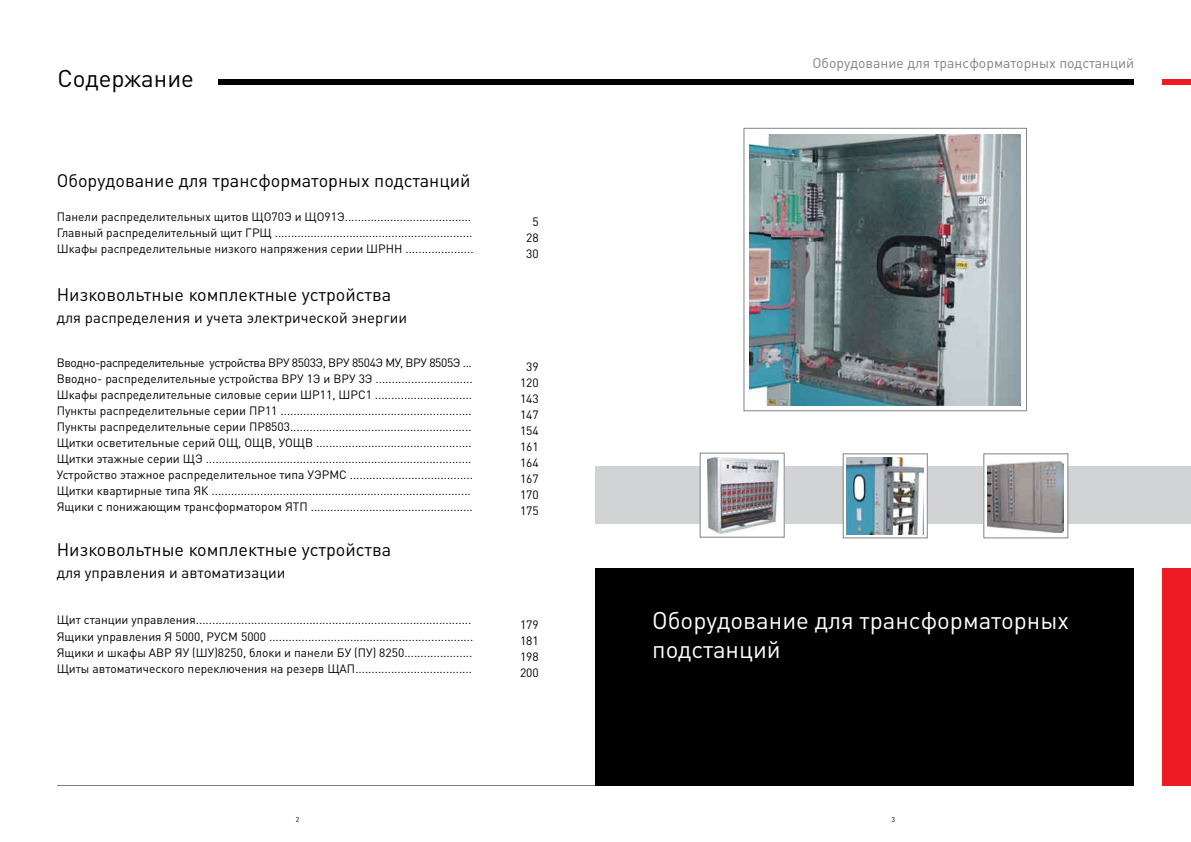
<style>
.page{position:relative;width:1191px;height:842px;background:#fff}
.page>*{position:absolute;margin:0;border:0;box-sizing:border-box;transform-origin:0 0}
.t1{font:24px/28.3px "DIN Cyr";color:#fff}
.t2{font:24px "DIN Cyr";color:#000}
.t3{font:18px "DIN Cyr";color:#000}
.t4{font:15px "DIN Cyr";color:#000}
.t5{font:14px "DIN Cyr";color:#808284}
.t6{font:12px/16px "DIN Cyr";color:#000}
</style>
<div class="page">
<hr style="left:57px;top:785px;width:538px;height:1px;background:#808284">
<div style="left:595px;top:80px;width:539px;height:5px;background:#000"></div>
<hr style="left:595px;top:785px;width:539px;height:1px;background:#808284">
<div style="left:218px;top:80px;width:377px;height:5px;background:#000"></div>
<div style="left:595px;top:466px;width:596px;height:58px;background:#d1d3d4"></div>
<div style="left:595px;top:568px;width:539px;height:217px;background:#000"></div>
<div style="left:1162px;top:568px;width:29px;height:217px;background:#ed1c24"></div>
<div style="left:743px;top:128px;width:284px;height:283px;border:1px solid #808284"></div>
<img style="left:749px;top:134px;width:271px;height:271px">
<div style="left:983px;top:454px;width:85px;height:84px;background:#fff"></div>
<div style="left:983px;top:453px;width:85px;height:85px;border:1px solid #808284"></div>
<img style="left:987px;top:461px;width:76px;height:71px">
<svg style="left:844px;top:466px;width:81px;height:69px"></svg>
<div style="left:842px;top:453px;width:85px;height:85px;border:1px solid #808284"></div>
<img style="left:846px;top:457px;width:77px;height:77px">
<div style="left:700px;top:453px;width:84px;height:84px;background:#fff"></div>
<div style="left:699px;top:453px;width:85px;height:85px;border:1px solid #808284"></div>
<img style="left:707px;top:457px;width:71px;height:76px">
<div style="left:1162px;top:80px;width:29px;height:5px;background:#ed1c24"></div>
<h1 class="t2" style="left:58px;top:62px;width:138px">Содержание</h1>
<h2 class="t3" style="left:57px;top:168px;width:415px">Оборудование для трансформаторных подстанций</h2>
<p class="t6" style="left:57px;top:208px;width:418px">Панели распределительных щитов ЩО70Э и ЩО91Э.......................................<br>Главный распределительный щит ГРЩ .............................................................<br>Шкафы распределительные низкого напряжения серии ШРНН .....................</p>
<h2 class="t3" style="left:57px;top:282px;width:336px">Низковольтные комплектные устройства</h2>
<p class="t4" style="left:57px;top:308px;width:352px">для распределения и учета электрической энергии</p>
<p class="t6" style="left:57px;top:354px;width:418px">Вводно-распределительные устройства ВРУ 8503Э, ВРУ 8504Э МУ, ВРУ 8505Э ...<br>Вводно- распределительные устройства ВРУ 1Э и ВРУ 3Э ..............................<br>Шкафы распределительные силовые серии ШР11, ШРС1 ..............................<br>Пункты распределительные серии ПР11 ...........................................................<br>Пункты распределительные серии ПР8503........................................................<br>Щитки осветительные серий ОЩ, ОЩВ, УОЩВ ................................................<br>Щитки этажные серии ЩЭ ..................................................................................<br>Устройство этажное распределительное типа УЭРМC ......................................<br>Щитки квартирные типа ЯК ................................................................................<br>Ящики с понижающим трансформатором ЯТП ..................................................</p>
<h2 class="t3" style="left:57px;top:537px;width:336px">Низковольтные комплектные устройства</h2>
<p class="t4" style="left:57px;top:563px;width:230px">для управления и автоматизации</p>
<p class="t6" style="left:526px;top:213px;width:14px;text-align:center">5<br>28<br>30</p>
<p class="t6" style="left:520px;top:358px;width:20px;text-align:center">39<br>120<br>143<br>147<br>154<br>161<br>164<br>167<br>170<br>175</p>
<p class="t5" style="left:812px;top:53px;width:323px">Оборудование для трансформаторных подстанций</p>
<p class="t6" style="left:57px;top:611px;width:418px;line-height:16.3px">Щит станции управления.....................................................................................<br>Ящики управления Я 5000, РУСМ 5000 ...............................................................<br>Ящики и шкафы АВР ЯУ (ШУ)8250, блоки и панели БУ (ПУ) 8250.....................<br>Щиты автоматического переключения на резерв ЩАП....................................</p>
<h1 class="t1" style="left:652px;top:605px;width:418px">Оборудование для трансформаторных подстанций</h1>
<p class="t6" style="left:520px;top:616px;width:20px;text-align:justify">179<br>181<br>198<br>200</p>
</div>
